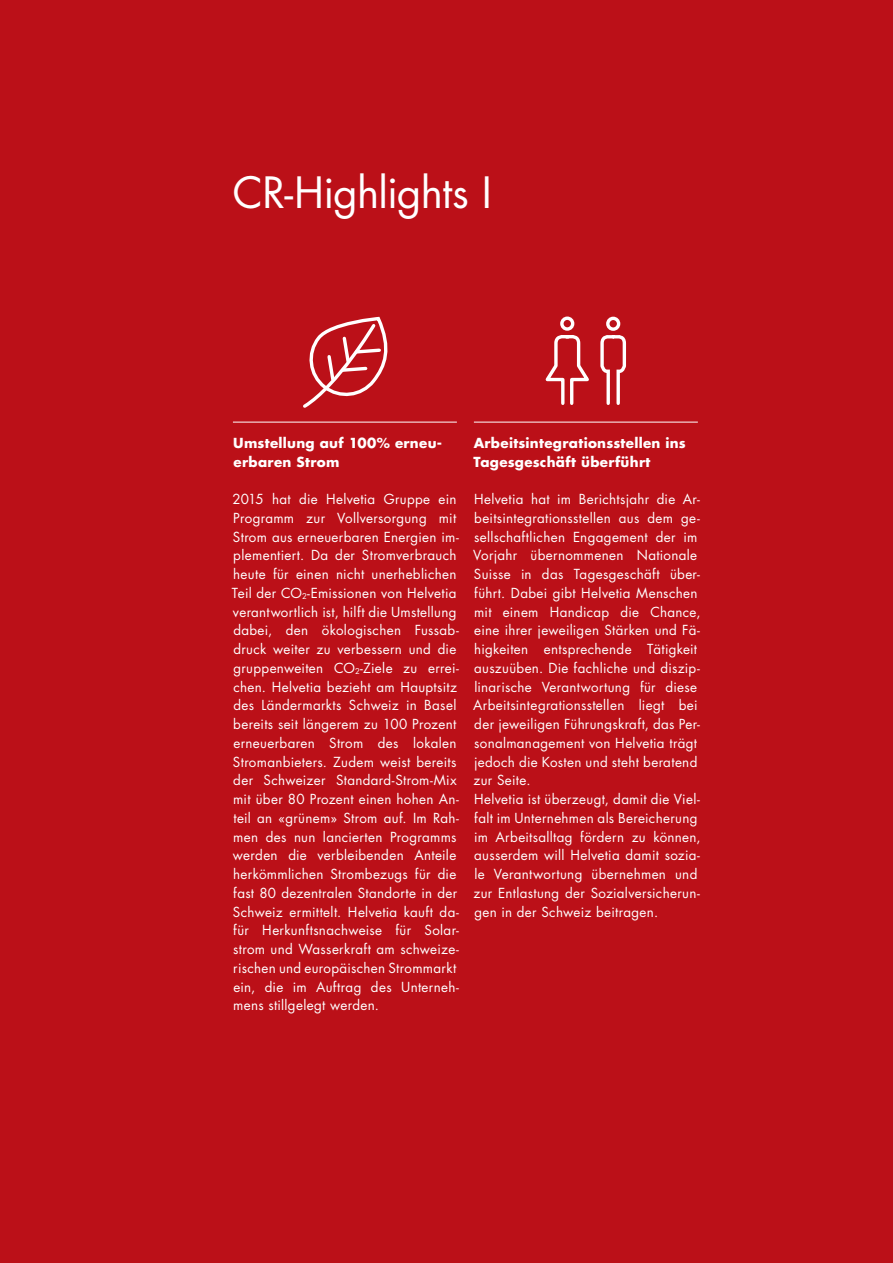
<style>
.page{position:relative;width:893px;height:1263px;background:#bb1018}
.page>*{position:absolute;margin:0;border:0;box-sizing:border-box;transform-origin:0 0}
.t1{font:42px "Futura Std";letter-spacing:-.02em;color:#fff}
.t2{font:13.5px/18.8px "Futura Std";letter-spacing:.025em;color:#fff}
.t3{font:700 13.5px/18.8px "Futura Std";letter-spacing:.02em;color:#fff}
</style>
<div class="page">
<hr style="left:233px;top:422px;width:224px;height:1px;background:#fff">
<hr style="left:474px;top:422px;width:224px;height:1px;background:#fff">
<svg style="left:600px;top:335px;width:26px;height:70px"></svg>
<div style="left:606px;top:317px;width:14px;height:14px;border:3px solid #fff;border-radius:50%"></div>
<div style="left:560px;top:316px;width:14px;height:15px;border:3px solid #fff;border-radius:50%"></div>
<svg style="left:545px;top:335px;width:44px;height:70px"></svg>
<svg style="left:303px;top:316px;width:85px;height:92px"></svg>
<h1 class="t1" style="left:233px;top:166px;width:260px">CR-Highlights I</h1>
<p class="t3" style="left:233px;top:433px;width:210px">Umstellung auf 100% erneu&shy;erbaren Strom</p>
<p class="t2" style="left:232px;top:490px;width:228px">2015 hat die Helvetia Gruppe ein Programm zur Vollversorgung mit Strom aus erneuerbaren Energien im&shy;plementiert. Da der Stromverbrauch heute für einen nicht unerheblichen Teil der CO<sub>2</sub>-Emissionen von Helvetia verantwortlich ist, hilft die Umstellung dabei, den ökologischen Fussab&shy;druck weiter zu verbessern und die gruppenweiten CO<sub>2</sub>-Ziele zu errei&shy;chen. Helvetia bezieht am Hauptsitz des Ländermarkts Schweiz in Basel bereits seit längerem zu 100 Prozent erneuerbaren Strom des lokalen Stromanbieters. Zudem weist bereits der Schweizer Standard-Strom-Mix mit über 80 Prozent einen hohen An&shy;teil an «grünem» Strom auf. Im Rah&shy;men des nun lancierten Programms werden die verbleibenden Anteile herkömmlichen Strombezugs für die fast 80 dezentralen Standorte in der Schweiz ermittelt. Helvetia kauft da&shy;für Herkunftsnachweise für Solar&shy;strom und Wasserkraft am schweize&shy;rischen und europäischen Strommarkt ein, die im Auftrag des Unterneh&shy;mens stillgelegt werden.</p>
<p class="t3" style="left:474px;top:433px;width:214px">Arbeitsintegrationsstellen ins<br>Tagesgeschäft überführt</p>
<p class="t2" style="left:473px;top:490px;width:229px">Helvetia hat im Berichtsjahr die Ar&shy;beitsintegrationsstellen aus dem ge&shy;sellschaftlichen Engagement der im Vorjahr übernommenen Nationale Suisse in das Tagesgeschäft über&shy;führt. Dabei gibt Helvetia Menschen mit einem Handicap die Chance, eine ihrer jeweiligen Stärken und Fä&shy;higkeiten entsprechende Tätigkeit auszuüben. Die fachliche und diszip&shy;linarische Verantwortung für diese Arbeitsintegrationsstellen liegt bei der jeweiligen Führungskraft, das Per&shy;sonalmanagement von Helvetia trägt jedoch die Kosten und steht beratend zur Seite.<br>Helvetia ist überzeugt, damit die Viel&shy;falt im Unternehmen als Bereicherung im Arbeitsalltag fördern zu können, ausserdem will Helvetia damit sozia&shy;le Verantwortung übernehmen und zur Entlastung der Sozialversicherun&shy;gen in der Schweiz beitragen.</p>
</div>
